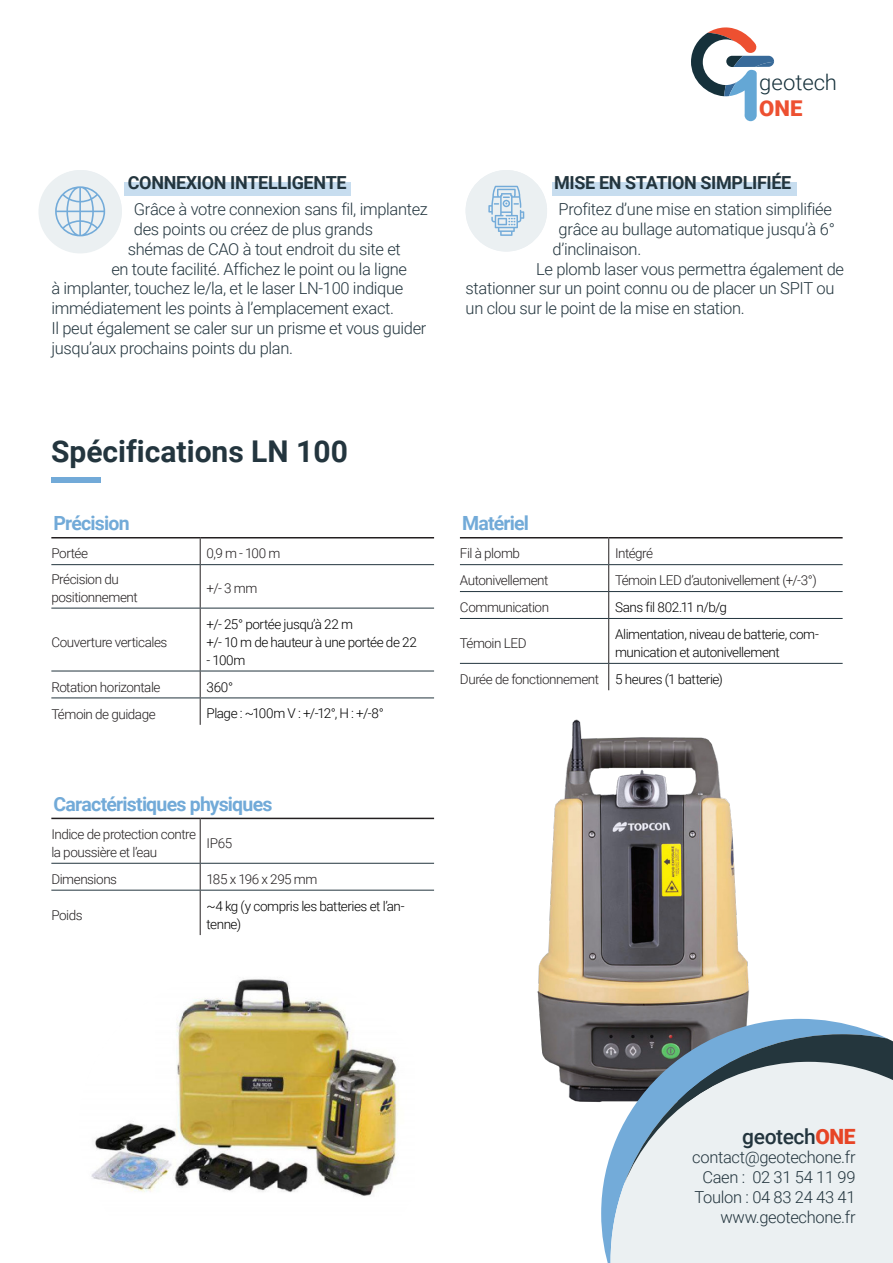
<style>
.page{position:relative;width:893px;height:1263px;background:#fff}
.page>*{position:absolute;margin:0;border:0;box-sizing:border-box;transform-origin:0 0}
.t1{font:700 30px "Roboto";color:#23353e}
.t2{font:300 21.75px "Roboto";color:#16313b}
.t3{font:900 21.75px "Roboto";color:#ed5031}
.Paragraphe{font:500 21px "Roboto";letter-spacing:-.02em;color:#23353e}
.Paragraphe_tableau{font:700 19.5px "Roboto";letter-spacing:-.04em;color:#72aad8}
.sous-titre{font:700 18px "Roboto";letter-spacing:-.02em;color:#23353e}
.Paragraphe-2{font:300 16.5px/19.8px "Roboto";letter-spacing:-.02em;color:#23353e}
.Paragraphe_tableau-2{font:300 13.5px/18px "Roboto";letter-spacing:-.035em;color:#231f20}
.Paragraphe_tableau-3{font:300 13.5px/18px "Roboto";letter-spacing:-.035em;color:#000001}
.s1{font-weight:900;color:#e74526}
</style>
<div class="page">
<div style="left:124px;top:183px;width:227px;height:13px;background:#c7ddef"></div>
<div style="left:552px;top:183px;width:244px;height:13px;background:#c7ddef"></div>
<img style="left:91px;top:978px;width:308px;height:218px">
<div style="left:79px;top:969px;width:76px;height:115px;background:#fff"></div>
<img style="left:537px;top:719px;width:269px;height:383px">
<hr style="left:51px;top:537px;width:149px;height:1px;background:#231f20">
<hr style="left:200px;top:537px;width:234px;height:1px;background:#231f20">
<svg style="left:200px;top:538px;width:1px;height:26px"></svg>
<hr style="left:200px;top:565px;width:1px;height:43px;background:#231f20">
<hr style="left:200px;top:608px;width:1px;height:63px;background:#231f20">
<svg style="left:200px;top:672px;width:1px;height:53px"></svg>
<hr style="left:51px;top:564px;width:149px;height:1px;background:#23353e">
<hr style="left:200px;top:564px;width:234px;height:1px;background:#23353e">
<hr style="left:51px;top:608px;width:149px;height:1px;background:#23353e">
<hr style="left:200px;top:608px;width:234px;height:1px;background:#23353e">
<hr style="left:51px;top:671px;width:149px;height:1px;background:#23353e">
<hr style="left:200px;top:671px;width:234px;height:1px;background:#23353e">
<hr style="left:51px;top:697px;width:149px;height:1px;background:#23353e">
<hr style="left:200px;top:697px;width:234px;height:1px;background:#23353e">
<hr style="left:51px;top:818px;width:149px;height:1px;background:#231f20">
<hr style="left:200px;top:818px;width:234px;height:1px;background:#231f20">
<hr style="left:200px;top:819px;width:1px;height:44px;background:#231f20">
<svg style="left:200px;top:864px;width:1px;height:26px"></svg>
<hr style="left:200px;top:890px;width:1px;height:45px;background:#231f20">
<hr style="left:51px;top:863px;width:149px;height:1px;background:#23353e">
<hr style="left:200px;top:863px;width:234px;height:1px;background:#23353e">
<hr style="left:51px;top:890px;width:149px;height:1px;background:#23353e">
<hr style="left:200px;top:890px;width:234px;height:1px;background:#23353e">
<hr style="left:460px;top:537px;width:149px;height:1px;background:#231f20">
<hr style="left:609px;top:537px;width:234px;height:1px;background:#231f20">
<svg style="left:608px;top:538px;width:1px;height:80px"></svg>
<hr style="left:608px;top:619px;width:1px;height:44px;background:#231f20">
<svg style="left:608px;top:664px;width:1px;height:26px"></svg>
<hr style="left:460px;top:564px;width:149px;height:1px;background:#23353e">
<hr style="left:609px;top:564px;width:234px;height:1px;background:#23353e">
<hr style="left:460px;top:591px;width:149px;height:1px;background:#23353e">
<hr style="left:609px;top:591px;width:234px;height:1px;background:#23353e">
<hr style="left:460px;top:618px;width:149px;height:1px;background:#23353e">
<hr style="left:609px;top:618px;width:234px;height:1px;background:#23353e">
<hr style="left:460px;top:663px;width:149px;height:1px;background:#23353e">
<hr style="left:609px;top:663px;width:234px;height:1px;background:#23353e">
<svg style="left:691px;top:27px;width:83px;height:94px"></svg>
<div style="left:51px;top:478px;width:49px;height:5px;background:#72aad8"></div>
<svg style="left:601px;top:1019px;width:276px;height:244px"></svg>
<svg style="left:611px;top:1062px;width:282px;height:201px;background:#e2e9ed"></svg>
<svg style="left:624px;top:1034px;width:269px;height:150px;background:#b3c1c9"></svg>
<div style="left:38px;top:170px;width:84px;height:83px;background:#ebf0f2;border-radius:50%"></div>
<svg style="left:55px;top:186px;width:50px;height:50px"></svg>
<div style="left:466px;top:170px;width:81px;height:81px;background:#ebf0f2;border-radius:50%"></div>
<svg style="left:488px;top:186px;width:36px;height:50px"></svg>
<p class="sous-titre" style="left:128px;top:170px;width:220px">CONNEXION INTELLIGENTE</p>
<p class="Paragraphe-2" style="left:134px;top:199px;width:296px">Grâce à votre connexion sans fil, implantez</p>
<p class="Paragraphe-2" style="left:134px;top:219px;width:241px">des points ou créez de plus grands</p>
<p class="Paragraphe-2" style="left:128px;top:238px;width:274px">shémas de CAO à tout endroit du site et</p>
<p class="Paragraphe-2" style="left:111px;top:258px;width:297px">en toute facilité. Affichez le point ou la ligne</p>
<p class="Paragraphe-2" style="left:51px;top:278px;width:354px">à implanter, touchez le/la, et le laser LN-100 indique</p>
<p class="Paragraphe-2" style="left:51px;top:298px;width:344px">immédiatement les points à l’emplacement exact.</p>
<p class="Paragraphe-2" style="left:51px;top:318px;width:377px">Il peut également se caler sur un prisme et vous guider jusqu’aux prochains points du plan.</p>
<h2 class="t2" style="left:759px;top:67px;width:79px">geotech</h2>
<h2 class="t3" style="left:759px;top:93px;width:45px">ONE</h2>
<p class="sous-titre" style="left:554px;top:170px;width:239px">MISE EN STATION SIMPLIFIÉE</p>
<p class="Paragraphe-2" style="left:559px;top:199px;width:275px">Profitez d’une mise en station simplifiée</p>
<p class="Paragraphe-2" style="left:559px;top:219px;width:278px">grâce au bullage automatique jusqu’à 6°</p>
<p class="Paragraphe-2" style="left:553px;top:238px;width:90px">d’inclinaison.</p>
<p class="Paragraphe-2" style="left:466px;top:258px;width:380px;text-indent:70px">Le plomb laser vous permettra également de stationner sur un point connu ou de placer un SPIT ou un clou sur le point de la mise en station.</p>
<p class="t1" style="left:51px;top:431px;width:298px">Spécifications LN 100</p>
<p class="Paragraphe_tableau" style="left:53px;top:509px;width:78px">Précision</p>
<p class="Paragraphe_tableau-2" style="left:51px;top:544px;width:38px">Portée</p>
<p class="Paragraphe_tableau-2" style="left:207px;top:544px;width:76px">0,9 m - 100 m</p>
<p class="Paragraphe_tableau-2" style="left:51px;top:570px;width:88px">Précision du positionnement</p>
<p class="Paragraphe_tableau-2" style="left:207px;top:579px;width:52px">+/- 3 mm</p>
<p class="Paragraphe_tableau-2" style="left:51px;top:632px;width:117px">Couverture verticales</p>
<p class="Paragraphe_tableau-3" style="left:207px;top:614px;width:148px">+/- 25° portée jusqu’à 22 m</p>
<p class="Paragraphe_tableau-3" style="left:207px;top:632px;width:212px">+/- 10 m de hauteur à une portée de 22</p>
<p class="Paragraphe_tableau-3" style="left:207px;top:650px;width:40px">- 100m</p>
<p class="Paragraphe_tableau-2" style="left:51px;top:677px;width:111px">Rotation horizontale</p>
<p class="Paragraphe_tableau-3" style="left:207px;top:677px;width:28px">360°</p>
<p class="Paragraphe_tableau-2" style="left:51px;top:704px;width:106px">Témoin de guidage</p>
<p class="Paragraphe_tableau-3" style="left:207px;top:704px;width:179px">Plage : ~100m V : +/-12°, H : +/-8°</p>
<p class="Paragraphe_tableau" style="left:53px;top:790px;width:221px">Caractéristiques physiques</p>
<p class="Paragraphe_tableau-2" style="left:51px;top:825px;width:146px">Indice de protection contre la poussière et l’eau</p>
<p class="Paragraphe_tableau-2" style="left:207px;top:834px;width:27px">IP65</p>
<p class="Paragraphe_tableau-2" style="left:51px;top:869px;width:67px">Dimensions</p>
<p class="Paragraphe_tableau-2" style="left:207px;top:869px;width:112px">185 x 196 x 295 mm</p>
<p class="Paragraphe_tableau-2" style="left:51px;top:905px;width:33px">Poids</p>
<p class="Paragraphe_tableau-3" style="left:207px;top:896px;width:200px">~4 kg (y compris les batteries et l’an&shy;tenne)</p>
<p class="Paragraphe_tableau" style="left:462px;top:509px;width:69px">Matériel</p>
<p class="Paragraphe_tableau-2" style="left:460px;top:544px;width:62px">Fil à plomb</p>
<p class="Paragraphe_tableau-2" style="left:615px;top:544px;width:40px">Intégré</p>
<p class="Paragraphe_tableau-2" style="left:460px;top:571px;width:90px">Autonivellement</p>
<p class="Paragraphe_tableau-2" style="left:615px;top:571px;width:203px">Témoin LED d’autonivellement (+/-3°)</p>
<p class="Paragraphe_tableau-2" style="left:460px;top:598px;width:91px">Communication</p>
<p class="Paragraphe_tableau-3" style="left:615px;top:598px;width:113px">Sans fil 802.11 n/b/g</p>
<p class="Paragraphe_tableau-2" style="left:460px;top:634px;width:68px">Témoin LED</p>
<p class="Paragraphe_tableau-3" style="left:615px;top:625px;width:205px">Alimentation, niveau de batterie, com&shy;munication et autonivellement</p>
<p class="Paragraphe_tableau-2" style="left:460px;top:670px;width:141px">Durée de fonctionnement</p>
<p class="Paragraphe_tableau-3" style="left:615px;top:670px;width:109px">5 heures (1 batterie)</p>
<p class="Paragraphe" style="left:742px;top:1121px;width:115px">geotech<span class="s1">ONE</span></p>
<p class="Paragraphe-2" style="left:692px;top:1147px;width:165px">contact@geotechone.fr</p>
<p class="Paragraphe-2" style="left:702px;top:1167px;width:155px">Caen : 02 31 54 11 99</p>
<p class="Paragraphe-2" style="left:694px;top:1186px;width:163px">Toulon : 04 83 24 43 41</p>
<p class="Paragraphe-2" style="left:720px;top:1206px;width:137px">www.geotechone.fr</p>
</div>
